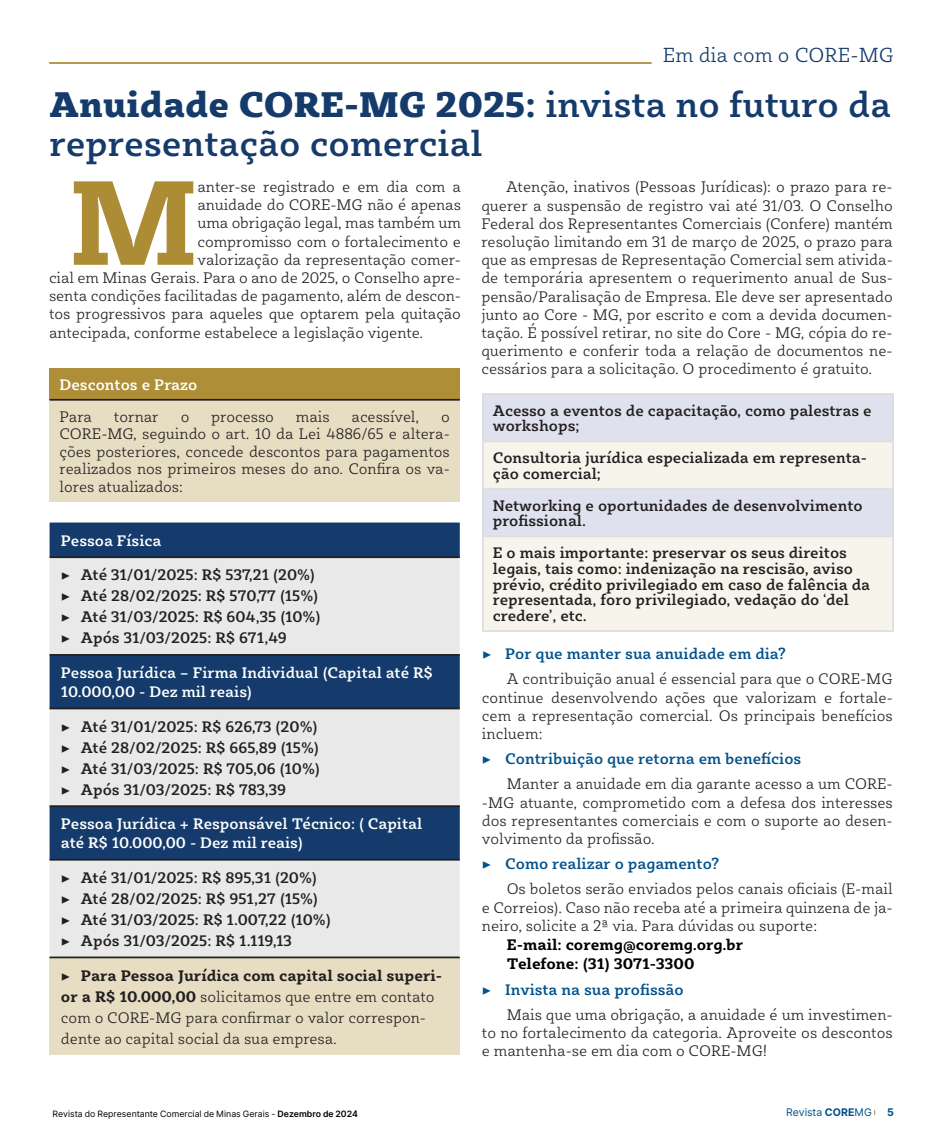
<style>
.page{position:relative;width:943px;height:1141px;background:#fff}
.page>*{position:absolute;margin:0;border:0;box-sizing:border-box;transform-origin:0 0}
.t1{font:700 123.73px "Sybilla";color:#ad8c36}
.t2{font:500 36.75px/38.5px "Sybilla";color:#143b6b}
.t3{font:300 21px "Sybilla";color:#143b6b}
.t4{font:300 15.75px/18.2px "Sybilla";color:#231f20}
.t5{font:500 15.75px/21px "Sybilla";color:#231f20}
.t6{font:500 15.75px/18.9px "Sybilla";color:#fff}
.t7{font:700 15.75px/19.2px "Sybilla";color:#000}
.t8{font:10.5px "Inter";color:#00528d}
.t9{font:700 10.5px "Inter";color:#00528c}
.t10{font:8.75px "Inter";color:#000}
.s1{font-weight:800}
.s2{font-family:"Minion Pro";font-weight:400}
.s3{font-weight:700}
.s4{font-family:"Minion Pro";font-weight:400;color:#00528c}
.s5{font-weight:500;color:#00528c}
.s6{font-weight:600}
</style>
<div class="page">
<hr style="left:49px;top:62px;width:602px;height:2px;background:#ad8c36">
<div style="left:50px;top:368px;width:410px;height:32px;background:#ae8e36"></div>
<div style="left:50px;top:400px;width:410px;height:101px;background:#e7ddc3"></div>
<hr style="left:50px;top:399px;width:410px;height:2px;background:#231f20">
<div style="left:484px;top:395px;width:408px;height:46px;background:#e0e1ee"></div>
<svg style="left:484px;top:442px;width:408px;height:188px;background:#f1efeb"></svg>
<hr style="left:482px;top:393px;width:412px;height:2px;background:#dfddde">
<hr style="left:482px;top:395px;width:2px;height:46px;background:#dfddde">
<hr style="left:892px;top:395px;width:2px;height:46px;background:#dfddde">
<hr style="left:482px;top:537px;width:2px;height:93px;background:#dfddde">
<hr style="left:892px;top:537px;width:2px;height:93px;background:#dfddde">
<hr style="left:482px;top:630px;width:412px;height:2px;background:#dfddde">
<hr style="left:482px;top:441px;width:412px;height:1px;background:#dfddde">
<hr style="left:482px;top:442px;width:2px;height:46px;background:#dfddde">
<hr style="left:892px;top:442px;width:2px;height:46px;background:#dfddde">
<hr style="left:482px;top:488px;width:412px;height:2px;background:#dfddde">
<hr style="left:482px;top:490px;width:2px;height:45px;background:#dfddde">
<hr style="left:892px;top:490px;width:2px;height:45px;background:#dfddde">
<hr style="left:482px;top:535px;width:412px;height:2px;background:#dfddde">
<div style="left:50px;top:523px;width:410px;height:33px;background:#143b6b"></div>
<svg style="left:50px;top:558px;width:410px;height:399px;background:#b0bac6"></svg>
<div style="left:50px;top:957px;width:410px;height:98px;background:#e7ddc3"></div>
<hr style="left:50px;top:556px;width:410px;height:2px;background:#231f20">
<hr style="left:50px;top:654px;width:410px;height:2px;background:#231f20">
<hr style="left:50px;top:708px;width:410px;height:1px;background:#231f20">
<hr style="left:50px;top:805px;width:410px;height:2px;background:#231f20">
<hr style="left:50px;top:859px;width:410px;height:2px;background:#231f20">
<hr style="left:50px;top:957px;width:410px;height:1px;background:#231f20">
<h3 class="t3" style="left:663px;top:42px;width:233px">Em dia com o CORE-MG</h3>
<h2 class="t2" style="left:50px;top:84px;width:842px"><span class="s1">Anuidade CORE-MG 2025:</span> invista no futuro da representação comercial</h2>
<p class="t4" style="left:481px;top:177px;width:413px;text-align:justify;text-indent:25px">Atenção, inativos (Pessoas Jurídicas): o prazo para re&shy;querer a suspensão de registro vai até 31/03. O Conselho Federal dos Representantes Comerciais (Confere) mantém resolução limitando em 31 de março de 2025, o prazo para que as empresas de Representação Comercial sem ativida&shy;de temporária apresentem o requerimento anual de Sus&shy;pensão/Paralisação de Empresa. Ele deve ser apresentado junto ao Core - MG, por escrito e com a devida documen&shy;tação. É possível retirar, no site do Core - MG, cópia do re&shy;querimento e conferir toda a relação de documentos ne&shy;cessários para a solicitação. O procedimento é gratuito.</p>
<h1 class="t1" style="left:69px;top:142px;width:131px">M</h1>
<p class="t4" style="left:197px;top:177px;width:265px">anter-se registrado e em dia com a</p>
<p class="t4" style="left:197px;top:195px;width:265px">anuidade do CORE-MG não é apenas</p>
<p class="t4" style="left:197px;top:213px;width:265px">uma obrigação legal, mas também um</p>
<p class="t4" style="left:197px;top:232px;width:265px">compromisso com o fortalecimento e</p>
<p class="t4" style="left:197px;top:250px;width:265px">valorização da representação comer-</p>
<p class="t4" style="left:49px;top:268px;width:413px">cial em Minas Gerais. Para o ano de 2025, o Conselho apre-</p>
<p class="t4" style="left:49px;top:286px;width:413px">senta condições facilitadas de pagamento, além de descon-</p>
<p class="t4" style="left:49px;top:304px;width:413px">tos progressivos para aqueles que optarem pela quitação</p>
<p class="t4" style="left:49px;top:323px;width:375px">antecipada, conforme estabelece a legislação vigente.</p>
<p class="t6" style="left:59px;top:374px;width:139px">Descontos e Prazo</p>
<p class="t4" style="left:59px;top:407px;width:34px">Para</p>
<p class="t4" style="left:114px;top:407px;width:46px">tornar</p>
<p class="t4" style="left:181px;top:407px;width:10px">o</p>
<p class="t4" style="left:211px;top:407px;width:64px">processo</p>
<p class="t4" style="left:296px;top:407px;width:35px">mais</p>
<p class="t4" style="left:351px;top:407px;width:69px">acessível,</p>
<p class="t4" style="left:59px;top:407px;width:392px;line-height:17.5px;text-align:justify;text-indent:381px">o CORE-MG, seguindo o art. 10 da Lei 4886/65 e altera&shy;ções posteriores, concede descontos para pagamentos realizados nos primeiros meses do ano. Confira os va&shy;lores atualizados:</p>
<p class="t5" style="left:493px;top:402px;width:380px;line-height:15.8px">Acesso a eventos de capacitação, como palestras e workshops;</p>
<p class="t5" style="left:493px;top:449px;width:376px;line-height:15.8px">Consultoria jurídica especializada em representa&shy;ção comercial;</p>
<p class="t5" style="left:493px;top:497px;width:371px;line-height:15.8px">Networking e oportunidades de desenvolvimento profissional.</p>
<p class="t5" style="left:493px;top:544px;width:379px;line-height:15.8px">E o mais importante: preservar os seus direitos legais, tais como: indenização na rescisão, aviso prévio, crédito privilegiado em caso de falência da representada, foro privilegiado, vedação do ‘del credere’, etc.</p>
<p class="t6" style="left:61px;top:530px;width:102px">Pessoa Física</p>
<p class="t5" style="left:61px;top:564px;width:261px"><span class="s2">▶</span> Até 31/01/2025: R$ 537,21 (20%) <span class="s2">▶</span> Até 28/02/2025: R$ 570,77 (15%) <span class="s2">▶</span> Até 31/03/2025: R$ 604,35 (10%) <span class="s2">▶</span> Após 31/03/2025: R$ 671,49</p>
<p class="t6" style="left:61px;top:663px;width:373px">Pessoa Jurídica – Firma Individual (Capital até R$<br>10.000,00 - Dez mil reais)</p>
<p class="t5" style="left:61px;top:715px;width:260px"><span class="s2">▶</span> Até 31/01/2025: R$ 626,73 (20%) <span class="s2">▶</span> Até 28/02/2025: R$ 665,89 (15%) <span class="s2">▶</span> Até 31/03/2025: R$ 705,06 (10%) <span class="s2">▶</span> Após 31/03/2025: R$ 783,39</p>
<p class="t6" style="left:61px;top:814px;width:363px">Pessoa Jurídica + Responsável Técnico: ( Capital até R$ 10.000,00 - Dez mil reais)</p>
<p class="t5" style="left:61px;top:867px;width:271px"><span class="s2">▶</span> Até 31/01/2025: R$ 895,31 (20%)<br><span class="s2">▶</span> Até 28/02/2025: R$ 951,27 (15%) <span class="s2">▶</span> Até 31/03/2025: R$ 1.007,22 (10%) <span class="s2">▶</span> Após 31/03/2025: R$ 1.119,13</p>
<p class="t4" style="left:61px;top:964px;width:383px;line-height:21px"><span class="s2">▶</span> <span class="s3">Para Pessoa Jurídica com capital social superi&shy;or a R$ 10.000,00</span> solicitamos que entre em contato com o CORE-MG para confirmar o valor correspon&shy;dente ao capital social da sua empresa.</p>
<p class="t4" style="left:507px;top:641px;width:387px;line-height:25.2px;text-indent:-25px"><span class="s4">▶</span> <span class="s5">Por que manter sua anuidade em dia?<br></span>A contribuição anual é essencial para que o CORE-MG</p>
<p class="t4" style="left:482px;top:688px;width:412px;text-align:justify">continue desenvolvendo ações que valorizam e fortale&shy;cem a representação comercial. Os principais benefícios incluem:</p>
<p class="t4" style="left:507px;top:746px;width:387px;line-height:25.2px;text-indent:-25px"><span class="s4">▶</span> <span class="s5">Contribuição que retorna em benefícios<br></span>Manter a anuidade em dia garante acesso a um CORE-</p>
<p class="t4" style="left:482px;top:793px;width:412px;text-align:justify">-MG atuante, comprometido com a defesa dos interesses dos representantes comerciais e com o suporte ao desen&shy;volvimento da profissão.</p>
<p class="t4" style="left:507px;top:851px;width:387px;line-height:25.2px;text-indent:-25px"><span class="s4">▶</span> <span class="s5">Como realizar o pagamento?<br></span>Os boletos serão enviados pelos canais oficiais (E-mail</p>
<p class="t4" style="left:482px;top:898px;width:412px">e Correios). Caso não receba até a primeira quinzena de ja&shy;neiro, solicite a 2ª via. Para dúvidas ou suporte:</p>
<p class="t7" style="left:507px;top:934px;width:238px">E-mail: coremg@coremg.org.br<br>Telefone: (31) 3071-3300</p>
<p class="t4" style="left:507px;top:976px;width:387px;line-height:25.2px;text-indent:-25px"><span class="s4">▶</span> <span class="s5">Invista na sua profissão<br></span>Mais que uma obrigação, a anuidade é um investimen-</p>
<p class="t4" style="left:482px;top:1023px;width:412px">to no fortalecimento da categoria. Aproveite os descontos e mantenha-se em dia com o CORE-MG!</p>
<p class="t10" style="left:53px;top:1107px;width:307px">Revista do Representante Comercial de Minas Gerais - <span class="s6">Dezembro de 2024</span></p>
<p class="t8" style="left:786px;top:1104px;width:87px">Revista <span class="s3">CORE</span>MG</p>
<p class="t9" style="left:887px;top:1104px;width:8px">5</p>
</div>
